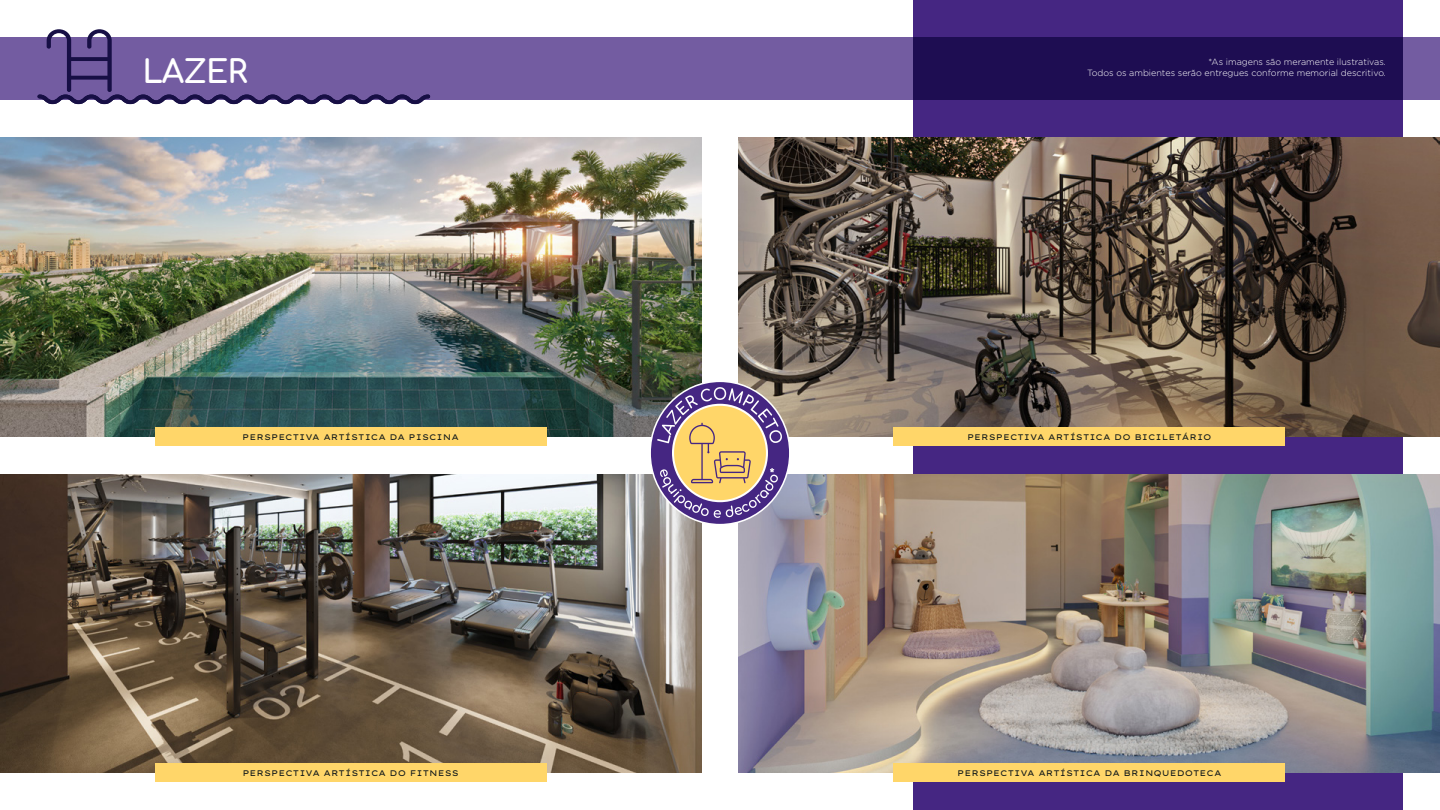
<style>
.page{position:relative;width:1440px;height:810px;background:#fff}
.page>*{position:absolute;margin:0;border:0;box-sizing:border-box;transform-origin:0 0}
.t1{font:700 31.88px "Comfortaa";letter-spacing:-.03em;color:#fff}
.t2{font:300 9px/10.8px "Gotham";color:#fff;text-align:right}
.t3{font:8.1px "Lexend Tera";color:#0f171a}
</style>
<div class="page">
<div style="left:913px;top:0;width:489px;height:810px;background:#452682"></div>
<svg style="left:0;top:38px;width:1440px;height:62px;background:#4b377c"></svg>
<img style="left:0;top:138px;width:701px;height:298px">
<img style="left:739px;top:138px;width:701px;height:298px">
<img style="left:0;top:474px;width:701px;height:298px">
<img style="left:739px;top:474px;width:701px;height:298px">
<div style="left:155px;top:427px;width:391px;height:19px;background:#ffd669"></div>
<div style="left:894px;top:427px;width:391px;height:19px;background:#ffd669"></div>
<div style="left:155px;top:763px;width:391px;height:19px;background:#ffd669"></div>
<div style="left:894px;top:763px;width:391px;height:19px;background:#ffd669"></div>
<svg style="left:650px;top:381px;width:140px;height:144px"></svg>
<svg style="left:657px;top:387px;width:125px;height:131px;background:#aa8e88"></svg>
<svg style="left:38px;top:29px;width:392px;height:75px;background:#7b69a4"></svg>
<h1 class="t1" style="left:142px;top:43px;width:107px">LAZER</h1>
<p class="t2" style="left:1087px;top:56px;width:300px">*As imagens são meramente ilustrativas.<br>Todos os ambientes serão entregues conforme memorial descritivo.</p>
<p class="t3" style="left:242px;top:430px;width:218px">PERSPECTIVA ARTÍSTICA DA PISCINA</p>
<p class="t3" style="left:967px;top:430px;width:246px">PERSPECTIVA ARTÍSTICA DO BICILETÁRIO</p>
<p class="t3" style="left:242px;top:766px;width:218px">PERSPECTIVA ARTÍSTICA DO FITNESS</p>
<p class="t3" style="left:957px;top:766px;width:266px">PERSPECTIVA ARTÍSTICA DA BRINQUEDOTECA</p>
</div>
